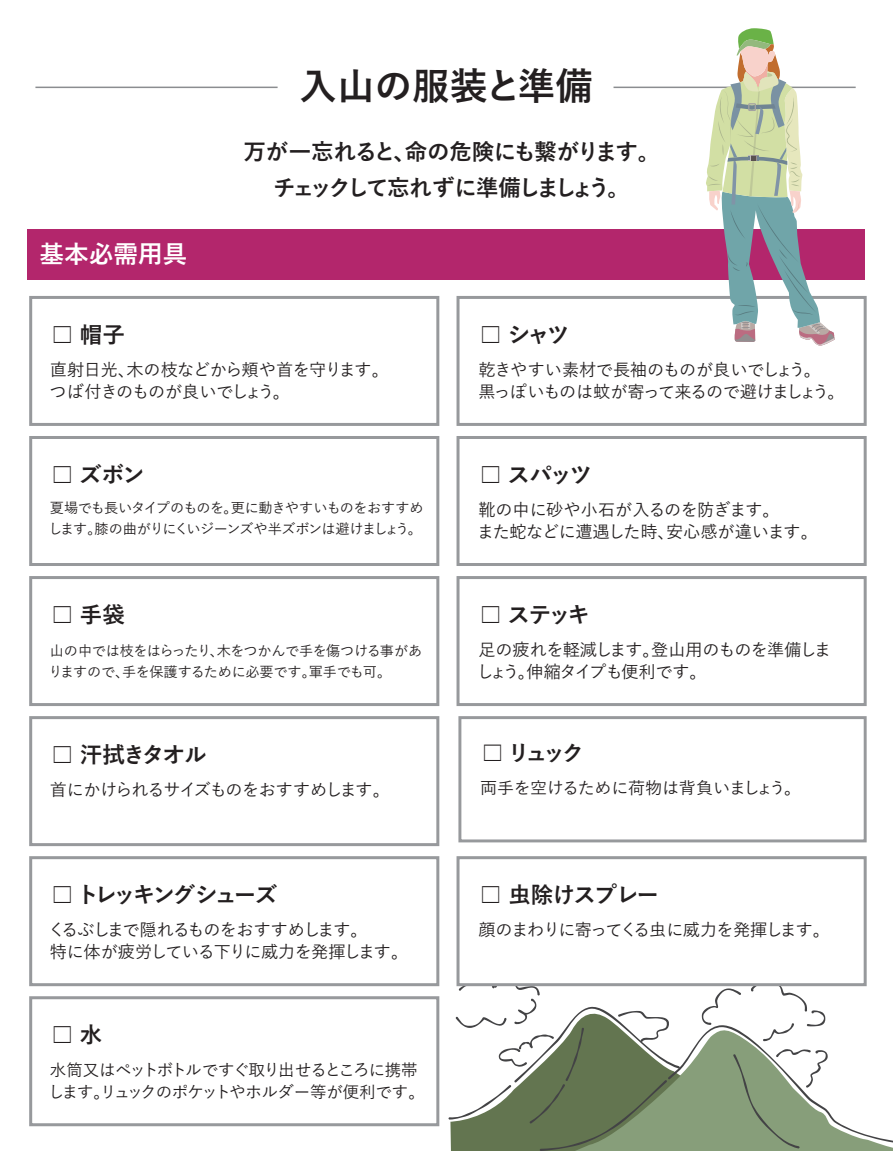
<style>
.page{position:relative;width:893px;height:1151px;background:#fff}
.page>*{position:absolute;margin:0;border:0;box-sizing:border-box;transform-origin:0 0}
.t1{font:700 37.8px "Yu Gothic";letter-spacing:-.005em;color:#231f20}
.t2{font:700 24.6px "Yu Gothic";color:#fff}
.t3{font:700 22.5px/36px "Yu Gothic";letter-spacing:-.08em;color:#231f20;text-align:center}
.t4{font:700 22.5px "Yu Gothic";letter-spacing:-.13em;color:#231f20}
.t5{font:700 22.5px "Yu Gothic";letter-spacing:-.05em;color:#231f20}
.t6{font:700 21.9px "Yu Gothic";color:#231f20}
.t7{font:500 17.1px/21.8px "Yu Gothic";letter-spacing:-.045em;color:#231f20}
.t8{font:500 17.1px/21.8px "Yu Gothic";letter-spacing:-.07em;color:#231f20}
.t9{font:500 17.1px/21.8px "Yu Gothic";letter-spacing:-.02em;color:#231f20}
.t10{font:500 17.1px "Yu Gothic";letter-spacing:-.075em;color:#231f20}
.t11{font:500 17.1px "Yu Gothic";letter-spacing:-.065em;color:#231f20}
.t12{font:500 16.65px "Yu Gothic";letter-spacing:-.03em;color:#231f20}
.t13{font:500 16.5px/21.8px "Yu Gothic";letter-spacing:-.06em;color:#231f20}
.t14{font:500 14.1px/21px "Yu Gothic";letter-spacing:-.035em;color:#231f20}
</style>
<div class="page">
<svg style="left:448px;top:986px;width:445px;height:165px"></svg>
<div style="left:27px;top:229px;width:838px;height:50px;background:#b3266c"></div>
<hr style="left:35px;top:87px;width:243px;height:1px;background:#8b8d90">
<hr style="left:613px;top:87px;width:243px;height:1px;background:#8b8d90">
<div style="left:29px;top:296px;width:410px;height:130px;background:#fff;border:3px solid #97999c"></div>
<div style="left:456px;top:296px;width:411px;height:130px;background:#fff;border:3px solid #97999c"></div>
<div style="left:29px;top:436px;width:410px;height:130px;background:#fff;border:3px solid #97999c"></div>
<div style="left:456px;top:436px;width:411px;height:130px;background:#fff;border:3px solid #97999c"></div>
<div style="left:29px;top:576px;width:410px;height:130px;background:#fff;border:3px solid #97999c"></div>
<div style="left:456px;top:576px;width:411px;height:130px;background:#fff;border:3px solid #97999c"></div>
<div style="left:29px;top:716px;width:410px;height:130px;background:#fff;border:3px solid #97999c"></div>
<div style="left:458px;top:716px;width:408px;height:126px;background:#fff;border:3px solid #97999c"></div>
<div style="left:29px;top:856px;width:410px;height:130px;background:#fff;border:3px solid #97999c"></div>
<div style="left:456px;top:856px;width:411px;height:130px;background:#fff;border:3px solid #97999c"></div>
<div style="left:29px;top:996px;width:410px;height:130px;background:#fff;border:3px solid #97999c"></div>
<svg style="left:706px;top:28px;width:129px;height:318px"></svg>
<h2 class="t2" style="left:39px;top:240px;width:150px">基本必需用具</h2>
<h1 class="t1" style="left:299px;top:65px;width:296px">入山の服装と準備</h1>
<h3 class="t3" style="left:244px;top:134px;width:418px">万が一忘れると、命の危険にも繋がります。チェックして忘れずに準備しましょう。</h3>
<h3 class="t3" style="left:51px;top:317px;width:75px">□ 帽子</h3>
<p class="t7" style="left:49px;top:356px;width:341px">直射日光、木の枝などから頬や首を守ります。つば付きのものが良いでしょう。</p>
<h3 class="t3" style="left:51px;top:457px;width:95px">□ ズボン</h3>
<p class="t14" style="left:49px;top:496px;width:377px">夏場でも長いタイプのものを。更に動きやすいものをおすすめします。膝の曲がりにくいジーンズや半ズボンは避けましょう。</p>
<h3 class="t3" style="left:51px;top:597px;width:75px">□ 手袋</h3>
<p class="t14" style="left:48px;top:638px;width:375px">山の中では枝をはらったり、木をつかんで手を傷つける事がありますので、手を保護するために必要です。軍手でも可。</p>
<h3 class="t3" style="left:51px;top:737px;width:157px">□ 汗拭きタオル</h3>
<p class="t11" style="left:50px;top:774px;width:342px">首にかけられるサイズものをおすすめします。</p>
<h3 class="t4" style="left:51px;top:882px;width:228px">□ トレッキングシューズ</h3>
<p class="t8" style="left:48px;top:917px;width:362px">くるぶしまで隠れるものをおすすめします。<br>特に体が疲労している下りに威力を発揮します。</p>
<h3 class="t3" style="left:51px;top:1017px;width:53px">□ 水</h3>
<p class="t13" style="left:48px;top:1057px;width:378px">水筒又はペットボトルですぐ取り出せるところに携帯します。リュックのポケットやホルダー等が便利です。</p>
<h3 class="t3" style="left:479px;top:317px;width:91px">□ シャツ</h3>
<p class="t7" style="left:478px;top:356px;width:368px">乾きやすい素材で長袖のものが良いでしょう。<br>黒っぽいものは蚊が寄って来るので避けましょう。</p>
<h3 class="t3" style="left:479px;top:457px;width:114px">□ スパッツ</h3>
<p class="t9" style="left:477px;top:496px;width:342px">靴の中に砂や小石が入るのを防ぎます。<br>また蛇などに遭遇した時、安心感が違います。</p>
<h3 class="t3" style="left:479px;top:597px;width:112px">□ ステッキ</h3>
<p class="t7" style="left:477px;top:637px;width:356px">足の疲れを軽減します。登山用のものを準備しましょう。伸縮タイプも便利です。</p>
<p class="t6" style="left:481px;top:741px;width:104px">□ リュック</p>
<p class="t12" style="left:480px;top:772px;width:323px">両手を空けるために荷物は背負いましょう。</p>
<h3 class="t5" style="left:479px;top:882px;width:181px">□ 虫除けスプレー</h3>
<p class="t10" style="left:478px;top:914px;width:353px">顔のまわりに寄ってくる虫に威力を発揮します。</p>
</div>
